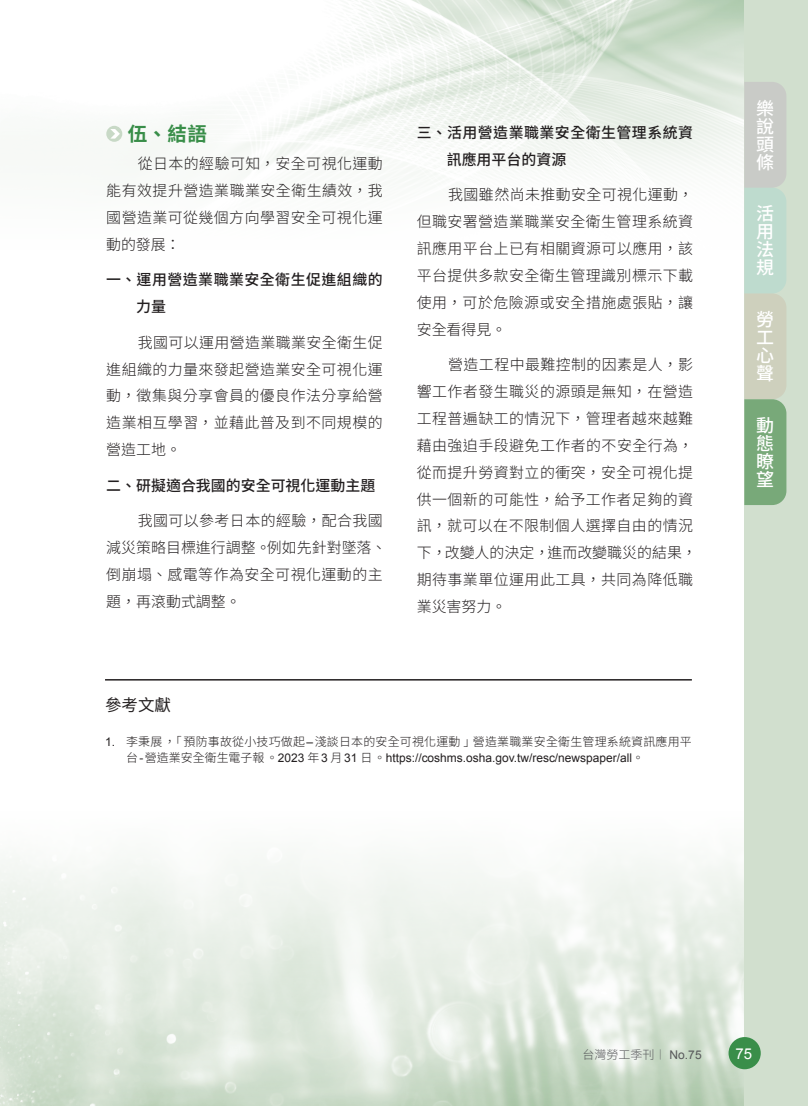
<style>
.page{position:relative;width:808px;height:1106px;background:#fff}
.page>*{position:absolute;margin:0;border:0;box-sizing:border-box;transform-origin:0 0}
.壹{font:700 19.5px "Noto Sans CJ Ktc";color:#398e49}
.t1{font:500 18px/18px "Noto Sans CJ Ktc";color:#fff;text-align:justify}
.參考文獻標題{font:16.5px "Noto Sans CJ Ktc";color:#231f20}
.N內文{font:300 15px/26.8px "Noto Sans CJ Ktc";letter-spacing:.03em;color:#231f20;text-align:justify}
.一_粗字{font:500 15px/26.8px "Noto Sans CJ Ktc";letter-spacing:.03em;color:#231f20}
.一_粗字-2{font:500 15px "Noto Sans CJ Ktc";color:#231f20}
.t2{font:15px "Arial";color:#fff}
.t3{font:300 12px/16.5px "Noto Sans CJ Ktc";letter-spacing:.02em;color:#231f20}
.t4{font:300 12px "Noto Sans CJ Ktc";color:#57585a}
.s1{font-family:"Arial";font-weight:400}
.s2{font-family:"Adobe Ming Std"}
</style>
<div class="page">
<img style="left:110px;top:0;width:634px;height:169px">
<div style="left:744px;top:0;width:64px;height:1106px;background:#d1dfce"></div>
<div style="left:728px;top:1037px;width:33px;height:32px;background:#398e49;border-radius:50%"></div>
<svg style="left:744px;top:82px;width:42px;height:423px"></svg>
<hr style="left:105px;top:679px;width:587px;height:1px;background:#231f20">
<div style="left:106px;top:126px;width:16px;height:16px;background:#c8d9c6;border-radius:50%"></div>
<svg style="left:110px;top:129px;width:10px;height:10px"></svg>
<p class="壹" style="left:128px;top:122px;width:81px">伍、結語</p>
<p class="N內文" style="left:106px;top:150px;width:278px;text-indent:32px">從日本的經驗可知，安全可視化運動能有效提升營造業職業安全衛生績效，我國營造業可從幾個方向學習安全可視化運動的發展：</p>
<p class="一_粗字" style="left:136px;top:267px;width:248px;text-indent:-30px">一、運用營造業職業安全衛生促進組織的力量</p>
<p class="N內文" style="left:106px;top:329px;width:278px;text-indent:32px">我國可以運用營造業職業安全衛生促進組織的力量來發起營造業安全可視化運動，徵集與分享會員的優良作法分享給營造業相互學習，並藉此普及到不同規模的營造工地。</p>
<p class="一_粗字-2" style="left:106px;top:476px;width:270px">二、研擬適合我國的安全可視化運動主題</p>
<p class="N內文" style="left:106px;top:507px;width:282px;text-align:left;text-indent:32px">我國可以參考日本的經驗，配合我國減災策略目標進行調整。例如先針對墜落、倒崩塌、感電等作為安全可視化運動的主題，再滾動式調整。</p>
<p class="一_粗字" style="left:447px;top:119px;width:248px;text-indent:-30px">三、活用營造業職業安全衛生管理系統資訊應用平台的資源</p>
<p class="N內文" style="left:417px;top:181px;width:278px;text-indent:32px">我國雖然尚未推動安全可視化運動，但職安署營造業職業安全衛生管理系統資訊應用平台上已有相關資源可以應用，該平台提供多款安全衛生管理識別標示下載使用，可於危險源或安全措施處張貼，讓安全看得見。</p>
<p class="N內文" style="left:417px;top:351px;width:282px;text-align:left;text-indent:32px">營造工程中最難控制的因素是人，影響工作者發生職災的源頭是無知，在營造工程普遍缺工的情況下，管理者越來越難藉由強迫手段避免工作者的不安全行為，從而提升勞資對立的衝突，安全可視化提供一個新的可能性，給予工作者足夠的資訊，就可以在不限制個人選擇自由的情況下，改變人的決定，進而改變職災的結果，期待事業單位運用此工具，共同為降低職業災害努力。</p>
<p class="參考文獻標題" style="left:105px;top:696px;width:67px">參考文獻</p>
<p class="t3" style="left:126px;top:733px;width:567px;text-indent:-21px"><span class="s1">1.</span> 李秉展，「預防事故從小技巧做起<span class="s1">–</span>淺談日本的安全可視化運動」營造業職業安全衛生管理系統資訊應用平台<span class="s1">-</span>營造業安全衛生電子報。<span class="s1">2023</span> 年<span class="s1">3</span> 月<span class="s1">31</span> 日。<span class="s1">https://coshms.osha.gov.tw/resc/newspaper/all</span>。</p>
<p class="t1" style="left:756px;top:99px;width:19px">樂說頭條</p>
<p class="t1" style="left:756px;top:205px;width:19px">活用法規</p>
<p class="t1" style="left:756px;top:311px;width:19px">勞工心聲</p>
<p class="t1" style="left:756px;top:417px;width:19px">動態瞭望</p>
<p class="t4" style="left:583px;top:1047px;width:121px">台灣勞工季刊<span class="s2">｜</span> <span class="s1">No.75</span></p>
<p class="t2" style="left:735px;top:1043px;width:18px">75</p>
</div>
